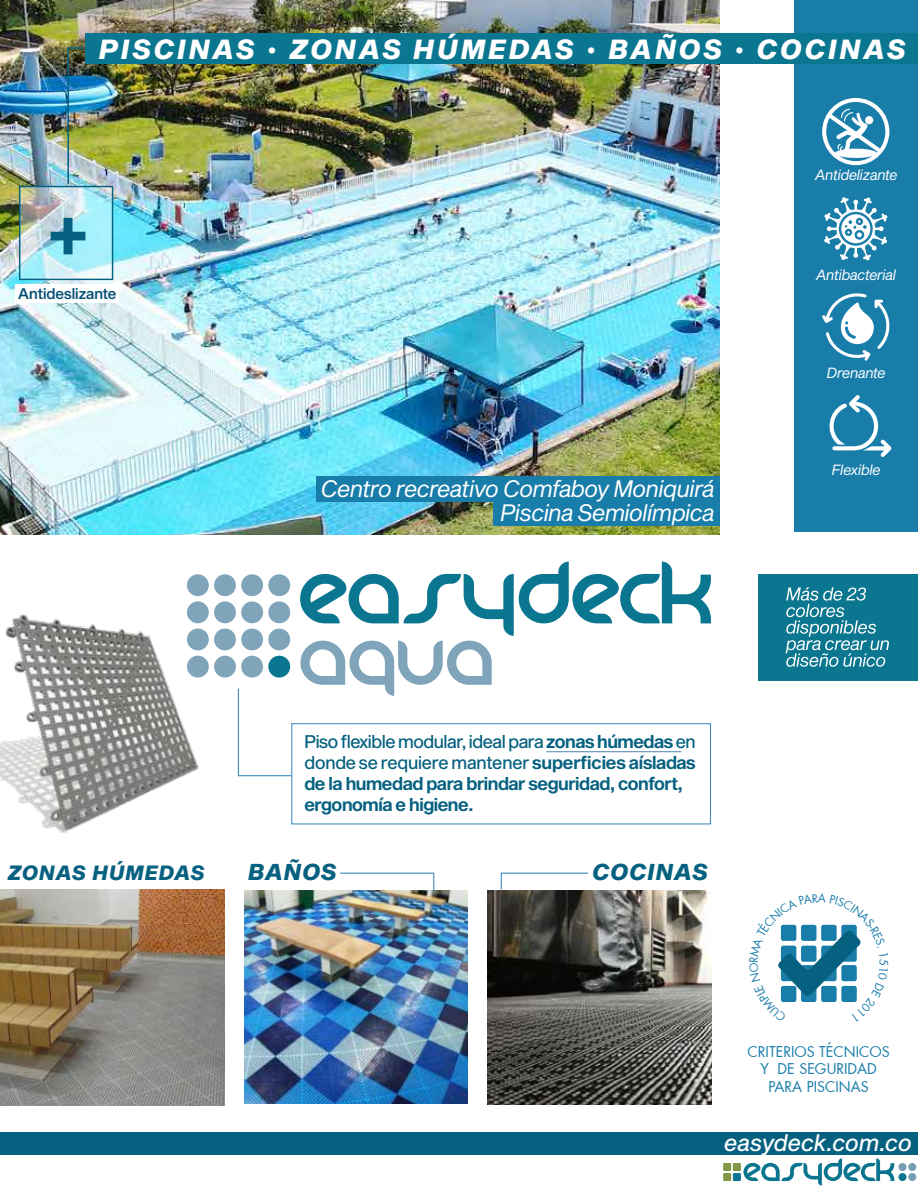
<style>
.page{position:relative;width:918px;height:1188px;background:#fff}
.page>*{position:absolute;margin:0;border:0;box-sizing:border-box;transform-origin:0 0}
.t1{font:27.15px "Sequel Sans Heavy Obl Body";letter-spacing:.085em;color:#fff}
.t2{font:23.25px/24px "Sequel Sans Book Obl Body";letter-spacing:-.05em;color:#fff;text-align:right}
.t3{font:23.1px "Sequel Sans Oblique Body";letter-spacing:-.025em;color:#fff}
.t4{font:22.5px "Sequel Sans Heavy Obl Body";letter-spacing:.025em;color:#066180}
.t5{font:20.25px "Sequel Sans Heavy Obl Body";letter-spacing:.025em;color:#066180}
.t6{font:18px/21px "Sequel Sans Roman Head";letter-spacing:-.02em;color:#066180}
.t7{font:18px/21px "Sequel Sans Semi Bold Head";letter-spacing:-.02em;color:#066180}
.t8{font:15px "Sequel Sans Medium Head";color:#004c72}
.t9{font:14.55px "Sequel Sans Book Obl Body";letter-spacing:-.05em;color:#fff}
.t10{font:14.55px/17.5px "Futura";color:#197daa;text-align:center}
.s1{font-family:"Sequel Sans Semi Bold Head"}
</style>
<div class="page">
<img style="left:1px;top:0;width:719px;height:535px">
<img style="left:244px;top:890px;width:223px;height:214px">
<img style="left:488px;top:890px;width:223px;height:215px">
<img style="left:1px;top:890px;width:224px;height:216px">
<div style="left:316px;top:476px;width:404px;height:25px;background:#197daa"></div>
<div style="left:494px;top:501px;width:226px;height:25px;background:#197daa"></div>
<img style="left:0;top:614px;width:199px;height:219px">
<div style="left:795px;top:1px;width:123px;height:531px;background:#197daa"></div>
<svg style="left:300px;top:562px;width:411px;height:134px"></svg>
<div style="left:268px;top:656px;width:22px;height:22px;background:#0b7690;border-radius:50%"></div>
<div style="left:187px;top:656px;width:22px;height:22px;background:#80a4b9;border-radius:50%"></div>
<div style="left:214px;top:656px;width:22px;height:22px;background:#80a4b9;border-radius:50%"></div>
<div style="left:241px;top:656px;width:22px;height:22px;background:#80a4b9;border-radius:50%"></div>
<div style="left:268px;top:629px;width:22px;height:21px;background:#80a4b9;border-radius:50%"></div>
<div style="left:187px;top:629px;width:22px;height:21px;background:#80a4b9;border-radius:50%"></div>
<div style="left:214px;top:629px;width:22px;height:21px;background:#80a4b9;border-radius:50%"></div>
<div style="left:241px;top:629px;width:22px;height:21px;background:#80a4b9;border-radius:50%"></div>
<div style="left:268px;top:601px;width:22px;height:22px;background:#80a4b9;border-radius:50%"></div>
<div style="left:187px;top:601px;width:22px;height:22px;background:#80a4b9;border-radius:50%"></div>
<div style="left:214px;top:601px;width:22px;height:22px;background:#80a4b9;border-radius:50%"></div>
<div style="left:241px;top:601px;width:22px;height:22px;background:#80a4b9;border-radius:50%"></div>
<div style="left:268px;top:574px;width:22px;height:22px;background:#80a4b9;border-radius:50%"></div>
<div style="left:187px;top:574px;width:22px;height:22px;background:#80a4b9;border-radius:50%"></div>
<div style="left:214px;top:574px;width:22px;height:22px;background:#80a4b9;border-radius:50%"></div>
<div style="left:241px;top:574px;width:22px;height:22px;background:#80a4b9;border-radius:50%"></div>
<div style="left:85px;top:33px;width:833px;height:31px;background:#0b7690"></div>
<div style="left:15px;top:284px;width:104px;height:19px;background:#fff"></div>
<svg style="left:339px;top:872px;width:96px;height:20px"></svg>
<svg style="left:500px;top:872px;width:89px;height:18px"></svg>
<svg style="left:829px;top:395px;width:63px;height:62px"></svg>
<svg style="left:822px;top:98px;width:67px;height:67px"></svg>
<svg style="left:822px;top:293px;width:68px;height:68px"></svg>
<svg style="left:824px;top:197px;width:64px;height:64px"></svg>
<div style="left:758px;top:574px;width:160px;height:107px;background:#0b7690"></div>
<svg style="left:786px;top:587px;width:103px;height:80px"></svg>
<hr style="left:546px;top:751px;width:135px;height:1px;background:#5184a7">
<div style="left:291px;top:723px;width:420px;height:101px;border:1px solid #3f8cc0"></div>
<svg style="left:237px;top:688px;width:56px;height:89px"></svg>
<div style="left:0;top:1132px;width:918px;height:23px;background:#066180"></div>
<div style="left:898px;top:1163px;width:9px;height:8px;background:#749fb3;border-radius:50%"></div>
<div style="left:908px;top:1163px;width:8px;height:8px;background:#749fb3;border-radius:50%"></div>
<div style="left:898px;top:1173px;width:9px;height:8px;background:#0b758f;border-radius:50%"></div>
<div style="left:908px;top:1173px;width:8px;height:8px;background:#749fb3;border-radius:50%"></div>
<div style="left:723px;top:1163px;width:8px;height:8px;background:#809744"></div>
<div style="left:723px;top:1173px;width:8px;height:8px;background:#809744"></div>
<div style="left:733px;top:1173px;width:8px;height:8px;background:#0b758f"></div>
<div style="left:733px;top:1163px;width:8px;height:8px;background:#809744"></div>
<svg style="left:743px;top:1158px;width:151px;height:28px"></svg>
<img style="left:19px;top:47px;width:94px;height:233px">
<svg style="left:778px;top:924px;width:83px;height:78px"></svg>
<h1 class="t1" style="left:98px;top:30px;width:809px">PISCINAS · ZONAS HÚMEDAS · BAÑOS · COCINAS</h1>
<p class="t9" style="left:815px;top:164px;width:84px">Antidelizante</p>
<p class="t8" style="left:18px;top:283px;width:100px">Antideslizante</p>
<p class="t2" style="left:320px;top:478px;width:396px">Centro recreativo Comfaboy Moniquirá<br>Piscina Semiolímpica</p>
<p class="t9" style="left:816px;top:265px;width:82px">Antibacterial</p>
<p class="t9" style="left:827px;top:362px;width:61px">Drenante</p>
<p class="t9" style="left:832px;top:459px;width:51px">Flexible</p>
<p class="t6" style="left:304px;top:732px;width:393px">Piso flexible modular, ideal para <span class="s1">zonas húmedas</span> en donde se requiere mantener <span class="s1">superficies aísladas</span></p>
<p class="t7" style="left:304px;top:774px;width:380px">de la humedad para brindar seguridad, confort, ergonomía e higiene.</p>
<p class="t5" style="left:8px;top:858px;width:199px">ZONAS HÚMEDAS</p>
<p class="t4" style="left:248px;top:856px;width:91px">BAÑOS</p>
<p class="t4" style="left:592px;top:856px;width:117px">COCINAS</p>
<p class="t10" style="left:748px;top:1042px;width:144px">CRITERIOS TÉCNICOS<br>Y DE SEGURIDAD<br>PARA PISCINAS</p>
<p class="t3" style="left:724px;top:1126px;width:190px">easydeck.com.co</p>
</div>
